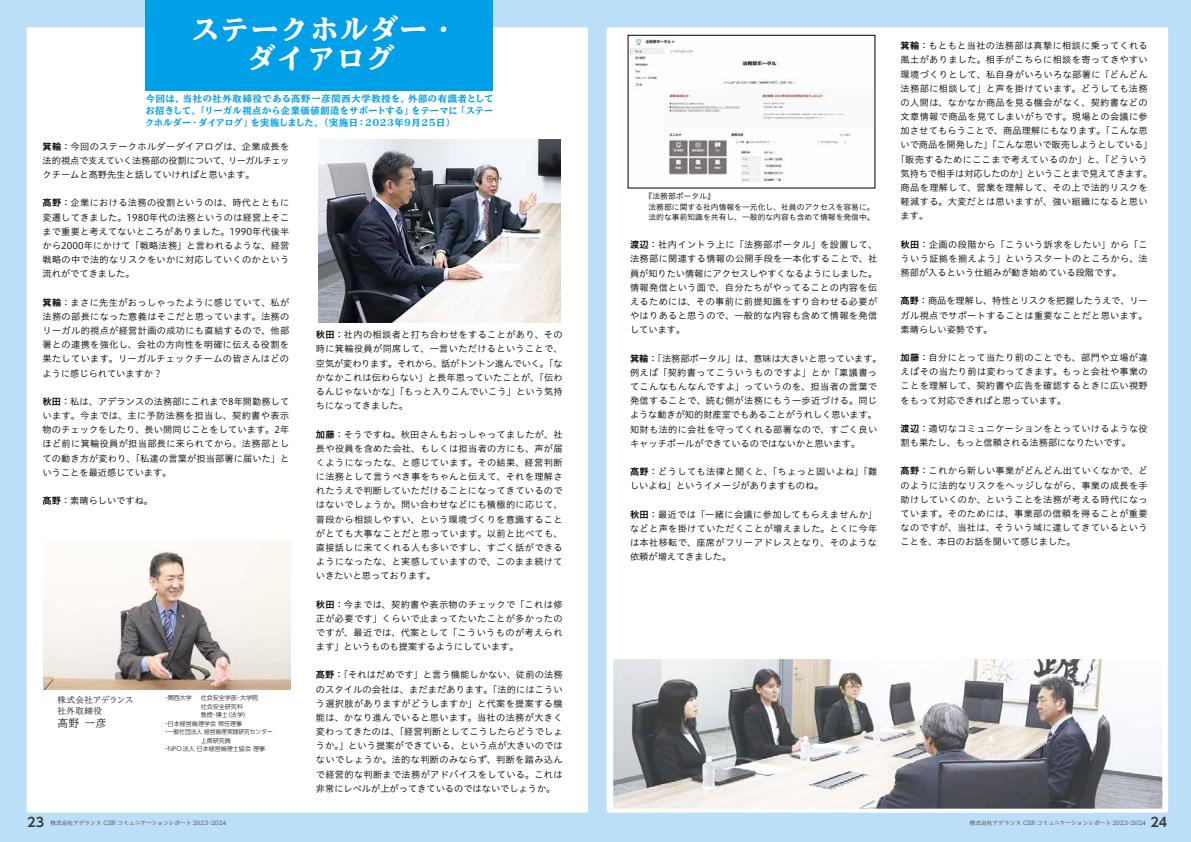
<style>
.page{position:relative;width:1191px;height:842px;background:#bbdff6}
.page>*{position:absolute;margin:0;border:0;box-sizing:border-box;transform-origin:0 0}
.t1{font:800 28.3px/29.8px "TBUD Min Std";letter-spacing:.05em;color:#fff;text-align:center}
.t2{font:700 12.8px "UD Shin Go Pr 6 N De";color:#3e3a39}
.t3{font:500 10.6px "TBUD Min Std";color:#1f1e1d}
.t4{font:9.2px/14.2px "Hiragino UD Sans Std N W3";letter-spacing:.035em;color:#000;text-align:justify}
.t5{font:800 9.2px/12.1px "TBUD Min Std";letter-spacing:.03em;color:#00a0e9;text-align:justify}
.t6{font:9.2px "Hiragino UD Sans Std N W3";letter-spacing:-.005em;color:#000}
.t7{font:9.2px "Hiragino UD Sans Std N W3";letter-spacing:-.03em;color:#000}
.t8{font:9.2px "Hiragino UD Sans Std N W3";letter-spacing:.015em;color:#000}
.t9{font:9.2px "Hiragino UD Sans Std N W3";color:#000}
.t10{font:500 8.5px/11.7px "TBUD Min Std";letter-spacing:.06em;color:#1f1e1d}
.t11{font:7.8px/10.6px "Hiragino UD Sans Std N W3";color:#000}
.t12{font:300 6px "UD Shin Go Pr 6 N";color:#000}
.t13{font:500 5.7px "TBUD Min Std";color:#3e3a39}
.s1{font-family:"Hiragino UD Sans Std N W6"}
</style>
<div class="page">
<div style="left:606px;top:27px;width:562px;height:786px;background:#fff"></div>
<div style="left:27px;top:27px;width:561px;height:786px;background:#fff"></div>
<img style="left:613px;top:659px;width:549px;height:150px">
<div style="left:146px;top:0;width:347px;height:90px;background:#00a0e9"></div>
<img style="left:43px;top:540px;width:247px;height:150px">
<img style="left:319px;top:140px;width:241px;height:182px">
<img style="left:630px;top:38px;width:243px;height:148px">
<div style="left:628px;top:35px;width:247px;height:153px;border:1px solid #000"></div>
<h1 class="t1" style="left:191px;top:15px;width:268px">ステークホルダー・ダイアログ</h1>
<p class="t5" style="left:145px;top:92px;width:350px">今回は、当社の社外取締役である髙野一彦関西大学教授を、外部の有識者としてお招きして、「リーガル視点から企業価値創造をサポートする」をテーマに「ステークホルダー・ダイアログ」を実施しました。（実施日：2023年9月25日）</p>
<p class="t4" style="left:43px;top:139px;width:248px"><span class="s1">箕輪</span>：今回のステークホルダーダイアログは、企業成長を法的視点で支えていく法務部の役割について、リーガルチェックチームと髙野先生と話していければと思います。</p>
<p class="t4" style="left:43px;top:195px;width:248px"><span class="s1">髙野</span>：企業における法務の役割というのは、時代とともに変遷してきました。1980年代の法務というのは経営上そこまで重要と考えてないところがありました。1990年代後半から2000年にかけて「戦略法務」と言われるような、経営戦略の中で法的なリスクをいかに対応していくのかという流れがでてきました。</p>
<p class="t4" style="left:43px;top:295px;width:248px"><span class="s1">箕輪</span>：まさに先生がおっしゃったように感じていて、私が法務の部長になった意義はそこだと思っています。法務のリーガル的視点が経営計画の成功にも直結するので、他部署との連携を強化し、会社の方向性を明確に伝える役割を果たしています。リーガルチェックチームの皆さんはどのように感じられていますか？</p>
<p class="t4" style="left:43px;top:394px;width:248px"><span class="s1">秋田</span>：私は、アデランスの法務部にこれまで8年間勤務しています。今までは、主に予防法務を担当し、契約書や表示物のチェックをしたり、長い間同じことをしています。2年ほど前に箕輪役員が担当部長に来られてから、法務部としての動き方が変わり、「私達の言葉が担当部署に届いた」ということを最近感じています。</p>
<p class="t9" style="left:43px;top:494px;width:112px"><span class="s1">髙野</span>：素晴らしいですね。</p>
<p class="t10" style="left:57px;top:693px;width:77px">株式会社アデランス社外取締役</p>
<p class="t3" style="left:57px;top:715px;width:50px">髙野 一彦</p>
<p class="t12" style="left:163px;top:693px;width:30px">・関西大学</p>
<p class="t12" style="left:201px;top:693px;width:59px">社会安全学部・大学院</p>
<p class="t12" style="left:201px;top:702px;width:44px">社会安全研究科</p>
<p class="t12" style="left:201px;top:710px;width:50px">教授・博士（法学）</p>
<p class="t12" style="left:163px;top:719px;width:80px">・日本経営倫理学会 常任理事</p>
<p class="t12" style="left:163px;top:727px;width:111px">・一般社団法人 経営倫理実践研究センター</p>
<p class="t12" style="left:201px;top:736px;width:32px">上席研究員</p>
<p class="t12" style="left:163px;top:744px;width:103px">・NPO法人 日本経営倫理士協会 理事</p>
<p class="t4" style="left:316px;top:327px;width:248px"><span class="s1">秋田</span>：社内の相談者と打ち合わせをすることがあり、その時に箕輪役員が同席して、一言いただけるということで、空気が変わります。それから、話がトントン進んでいく。「なかなかこれは伝わらない」と長年思っていたことが、「伝わるんじゃないかな」「もっと入りこんでいこう」という気持ちになってきました。</p>
<p class="t4" style="left:316px;top:426px;width:248px"><span class="s1">加藤</span>：そうですね。秋田さんもおっしゃってましたが、社長や役員を含めた会社、もしくは担当者の方にも、声が届くようになったな、と感じています。その結果、経営判断に法務として言うべき事をちゃんと伝えて、それを理解されたうえで判断していただけることになってきているのではないでしょうか。問い合わせなどにも積極的に応じて、普段から相談しやすい、という環境づくりを意識することがとても大事なことだと思っています。以前と比べても、直接話しに来てくれる人も多いですし、すごく話ができるようになったな、と実感していますので、このまま続けていきたいと思っております。</p>
<p class="t4" style="left:316px;top:596px;width:248px"><span class="s1">秋田</span>：今までは、契約書や表示物のチェックで「これは修正が必要です」くらいで止まってたいたことが多かったのですが、最近では、代案として「こういうものが考えられます」というものも提案するようにしています。</p>
<p class="t4" style="left:316px;top:667px;width:248px"><span class="s1">髙野</span>：「それはだめです」と言う機能しかない、従前の法務のスタイルの会社は、まだまだあります。「法的にはこういう選択肢がありますがどうしますか」と代案を提案する機能は、かなり進んでいると思います。当社の法務が大きく変わってきたのは、「経営判断としてこうしたらどうでしょうか。」という提案ができている、という点が大きいのではないでしょうか。法的な判断のみならず、判断を踏み込んで経営的な判断まで法務がアドバイスをしている。これは非常にレベルが上がってきているのではないでしょうか。</p>
<p class="t11" style="left:648px;top:190px;width:228px;text-indent:-4px">『法務部ポータル』<br>法務部に関する社内情報を一元化し、社員のアクセスを容易に。法的な事前知識を共有し、一般的な内容も含めて情報を発信中。</p>
<p class="t4" style="left:630px;top:237px;width:249px"><span class="s1">渡辺</span>：社内イントラ上に「法務部ポータル」を設置して、法務部に関連する情報の公開手段を一本化することで、社員が知りたい情報にアクセスしやすくなるようにしました。情報発信という面で、自分たちがやってることの内容を伝えるためには、その事前に前提知識をすり合わせる必要がやはりあると思うので、一般的な内容も含めて情報を発信しています。</p>
<p class="t4" style="left:630px;top:351px;width:253px;text-align:left"><span class="s1">箕輪</span>：「法務部ポータル」は、意味は大きいと思っています。例えば「契約書ってこういうものですよ」とか「稟議書ってこんなもんなんですよ」っていうのを、担当者の言葉で発信することで、読む側が法務にもう一歩近づける。同じような動きが知的財産室でもあることがうれしく思います。知財も法的に会社を守ってくれる部署なので、すごく良いキャッチボールができているのではないかと思います。</p>
<p class="t4" style="left:630px;top:464px;width:249px"><span class="s1">髙野</span>：どうしても法律と聞くと、「ちょっと固いよね」「難しいよね」というイメージがありますものね。</p>
<p class="t4" style="left:630px;top:506px;width:249px"><span class="s1">秋田</span>：最近では「一緒に会議に参加してもらえませんか」などと声を掛けていただくことが増えました。とくに今年は本社移転で、座席がフリーアドレスとなり、そのような依頼が増えてきました。</p>
<p class="t4" style="left:900px;top:38px;width:249px"><span class="s1">箕輪</span>：もともと当社の法務部は真摯に相談に乗ってくれる</p>
<p class="t4" style="left:900px;top:52px;width:249px">風土がありました。相手がこちらに相談を寄ってきやすい</p>
<p class="t4" style="left:900px;top:67px;width:249px">環境づくりとして、私自身がいろいろな部署に「どんどん</p>
<p class="t4" style="left:900px;top:81px;width:249px">法務部に相談して」と声を掛けています。どうしても法務</p>
<p class="t4" style="left:900px;top:95px;width:249px">の人間は、なかなか商品を見る機会がなく、契約書などの</p>
<p class="t4" style="left:900px;top:109px;width:249px">文章情報で商品を見てしまいがちです。現場との会議に参</p>
<p class="t8" style="left:900px;top:124px;width:249px">加させてもらうことで、商品理解にもなります。「こんな思</p>
<p class="t6" style="left:900px;top:138px;width:253px">いで商品を開発した」「こんな思いで販売しようとしている」</p>
<p class="t4" style="left:896px;top:152px;width:253px">「販売するためにここまで考えているのか」と、「どういう</p>
<p class="t7" style="left:900px;top:166px;width:253px">気持ちで相手は対応したのか」ということまで見えてきます。</p>
<p class="t4" style="left:900px;top:180px;width:249px">商品を理解して、営業を理解して、その上で法的リスクを</p>
<p class="t4" style="left:900px;top:194px;width:249px">軽減する。大変だとは思いますが、強い組織になると思い</p>
<p class="t4" style="left:900px;top:208px;width:29px">ます。</p>
<p class="t4" style="left:900px;top:237px;width:249px"><span class="s1">秋田</span>：企画の段階から「こういう訴求をしたい」から「こういう証拠を揃えよう」というスタートのところから、法務部が入るという仕組みが動き始めている段階です。</p>
<p class="t4" style="left:900px;top:293px;width:249px"><span class="s1">髙野</span>：商品を理解し、特性とリスクを把握したうえで、リーガル視点でサポートすることは重要なことだと思います。素晴らしい姿勢です。</p>
<p class="t4" style="left:900px;top:350px;width:249px"><span class="s1">加藤</span>：自分にとって当たり前のことでも、部門や立場が違えばその当たり前は変わってきます。もっと会社や事業のことを理解して、契約書や広告を確認するときに広い視野をもって対応できればと思っています。</p>
<p class="t4" style="left:900px;top:421px;width:249px"><span class="s1">渡辺</span>：適切なコミュニケーションをとっていけるような役割も果たし、もっと信頼される法務部になりたいです。</p>
<p class="t4" style="left:900px;top:463px;width:249px"><span class="s1">髙野</span>：これから新しい事業がどんどん出ていくなかで、どのように法的なリスクをヘッジしながら、事業の成長を手助けしていくのか、ということを法務が考える時代になっています。そのためには、事業部の信頼を得ることが重要なのですが、当社は、そういう域に達してきているということを、本日のお話を聞いて感じました。</p>
<h2 class="t2" style="left:27px;top:811px;width:18px">23</h2>
<p class="t13" style="left:50px;top:818px;width:178px">株式会社アデランス CSR コミュニケーションレポート 2023-2024</p>
<p class="t13" style="left:970px;top:818px;width:178px">株式会社アデランス CSR コミュニケーションレポート 2023-2024</p>
<h2 class="t2" style="left:1150px;top:811px;width:18px">24</h2>
</div>
